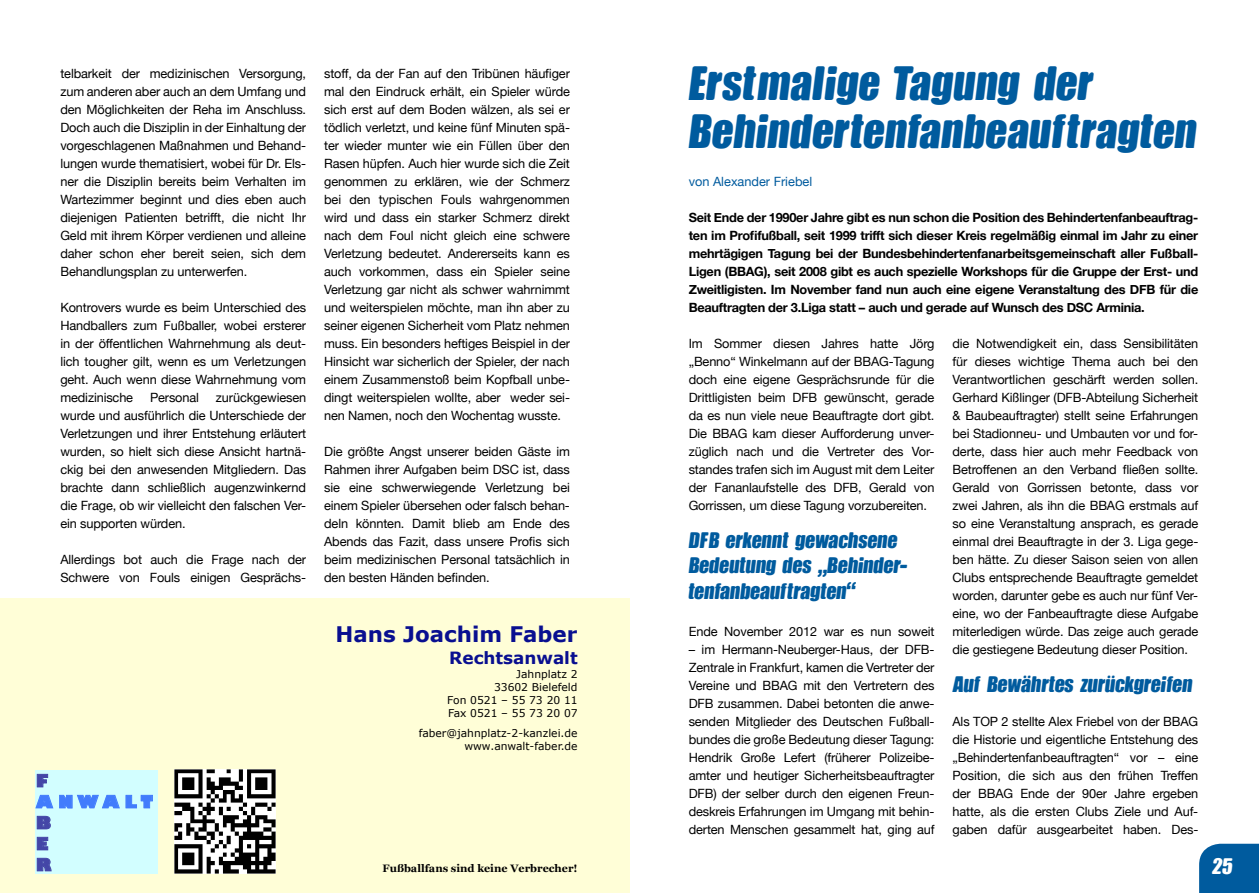
<style>
.page{position:relative;width:1259px;height:893px;background:#fff}
.page>*{position:absolute;margin:0;border:0;box-sizing:border-box;transform-origin:0 0}
.t1{font:45px/48px "Arminia";letter-spacing:-.015em;color:#005b9e}
.t2{font:700 21.45px "Verdana";color:#090f90}
.t3{font:21px/25.2px "Arminia";letter-spacing:-.025em;color:#005b9e}
.t4{font:21px "Arminia";color:#fff}
.t5{font:700 16.8px "Verdana";color:#090f90}
.t6{font:800 16.8px "Gill Sans";letter-spacing:.255em;color:#427cfc}
.t7{font:800 16.8px/21px "Gill Sans";color:#4446a7}
.t8{font:12.75px/18px "Helvetica Neue";letter-spacing:-.01em;color:#000;text-align:justify}
.t9{font:700 12.75px/18px "Helvetica Neue";letter-spacing:-.02em;color:#000;text-align:justify}
.t10{font:12.75px "Helvetica Neue";color:#005b9e}
.t11{font:10.65px/13px "Verdana";color:#000;text-align:right}
.t12{font:700 10.65px "Georgia";color:#000}
</style>
<div class="page">
<div style="left:1199px;top:844px;width:60px;height:49px;background:#005b9e"></div>
<div style="left:0;top:598px;width:629px;height:172px;background:#fffed7"></div>
<div style="left:0;top:874px;width:629px;height:19px;background:#fffed7"></div>
<div style="left:0;top:770px;width:36px;height:104px;background:#fffed7"></div>
<div style="left:158px;top:770px;width:471px;height:104px;background:#fffed7"></div>
<img style="left:174px;top:770px;width:101px;height:104px">
<div style="left:36px;top:770px;width:122px;height:104px;background:#d2feff"></div>
<svg style="left:37px;top:774px;width:11px;height:13px"></svg>
<svg style="left:35px;top:795px;width:118px;height:13px"></svg>
<svg style="left:37px;top:816px;width:14px;height:13px"></svg>
<svg style="left:37px;top:837px;width:11px;height:13px"></svg>
<svg style="left:37px;top:858px;width:15px;height:13px"></svg>
<p class="t8" style="left:60px;top:65px;width:247px">telbarkeit der medizinischen Versorgung, zum anderen aber auch an dem Umfang und den Möglichkeiten der Reha im Anschluss.<br>Doch auch die Disziplin in der Einhaltung der vorgeschlagenen Maßnahmen und Behand&shy;lungen wurde thematisiert, wobei für Dr. Els&shy;ner die Disziplin bereits beim Verhalten im Wartezimmer beginnt und dies eben auch diejenigen Patienten betrifft, die nicht Ihr Geld mit ihrem Körper verdienen und alleine daher schon eher bereit seien, sich dem Behandlungsplan zu unterwerfen.</p>
<p class="t8" style="left:60px;top:299px;width:247px">Kontrovers wurde es beim Unterschied des Handballers zum Fußballer, wobei ersterer in der öffentlichen Wahrnehmung als deut&shy;lich tougher gilt, wenn es um Verletzungen geht. Auch wenn diese Wahrnehmung vom medizinische</p>
<p class="t8" style="left:60px;top:389px;width:247px;text-indent:156px">zurückgewiesen wurde und ausführlich die Unterschiede der Verletzungen und ihrer Entstehung erläutert wurden, so hielt sich diese Ansicht hartnä&shy;ckig bei den anwesenden Mitgliedern. Das brachte dann schließlich augenzwinkernd die Frage, ob wir vielleicht den falschen Ver&shy;ein supporten würden.</p>
<p class="t8" style="left:60px;top:551px;width:247px">Allerdings bot auch die Frage nach der<br>Schwere von Fouls einigen Gesprächs-</p>
<p class="t8" style="left:150px;top:389px;width:50px">Personal</p>
<h3 class="t7" style="left:36px;top:771px;width:13px">F</h3>
<h3 class="t6" style="left:36px;top:792px;width:118px">ANWALT</h3>
<h3 class="t7" style="left:36px;top:813px;width:17px">B<br>E<br>R</h3>
<p class="t8" style="left:324px;top:65px;width:247px">stoff, da der Fan auf den Tribünen häufiger mal den Eindruck erhält, ein Spieler würde sich erst auf dem Boden wälzen, als sei er tödlich verletzt, und keine fünf Minuten spä&shy;ter wieder munter wie ein Füllen über den Rasen hüpfen. Auch hier wurde sich die Zeit genommen zu erklären, wie der Schmerz bei den typischen Fouls wahrgenommen wird und dass ein starker Schmerz direkt nach dem Foul nicht gleich eine schwere Verletzung bedeutet. Andererseits kann es auch vorkommen, dass ein Spieler seine Verletzung gar nicht als schwer wahrnimmt und weiterspielen möchte, man ihn aber zu seiner eigenen Sicherheit vom Platz nehmen muss. Ein besonders heftiges Beispiel in der Hinsicht war sicherlich der Spieler, der nach einem Zusammenstoß beim Kopfball unbe&shy;dingt weiterspielen wollte, aber weder sei&shy;nen Namen, noch den Wochentag wusste.</p>
<p class="t8" style="left:324px;top:443px;width:247px">Die größte Angst unserer beiden Gäste im Rahmen ihrer Aufgaben beim DSC ist, dass sie eine schwerwiegende Verletzung bei einem Spieler übersehen oder falsch behan&shy;deln könnten. Damit blieb am Ende des Abends das Fazit, dass unsere Profis sich beim medizinischen Personal tatsächlich in den besten Händen befinden.</p>
<h2 class="t2" style="left:336px;top:622px;width:243px">Hans Joachim Faber</h2>
<h3 class="t5" style="left:449px;top:648px;width:130px">Rechtsanwalt</h3>
<p class="t11" style="left:447px;top:668px;width:132px">Jahnplatz 2<br>33602 Bielefeld<br>Fon 0521 – 55 73 20 11<br>Fax 0521 – 55 73 20 07</p>
<p class="t11" style="left:419px;top:728px;width:160px">faber@jahnplatz-2-kanzlei.de www.anwalt-faber.de</p>
<p class="t12" style="left:383px;top:862px;width:196px">Fußballfans sind keine Verbrecher!</p>
<h1 class="t1" style="left:688px;top:60px;width:510px">Erstmalige Tagung der<br>Behindertenfanbeauftragten</h1>
<p class="t10" style="left:688px;top:172px;width:125px">von Alexander Friebel</p>
<p class="t9" style="left:688px;top:208px;width:511px">Seit Ende der 1990er Jahre gibt es nun schon die Position des Behindertenfanbeauftrag&shy;ten im Profifußball, seit 1999 trifft sich dieser Kreis regelmäßig einmal im Jahr zu einer mehrtägigen Tagung bei der Bundesbehindertenfanarbeitsgemeinschaft aller Fußball-Ligen (BBAG), seit 2008 gibt es auch spezielle Workshops für die Gruppe der Erst- und Zweitligisten. Im November fand nun auch eine eigene Veranstaltung des DFB für die Beauftragten der 3.Liga statt – auch und gerade auf Wunsch des DSC Arminia.</p>
<p class="t8" style="left:688px;top:335px;width:247px">Im Sommer diesen Jahres hatte Jörg „Benno“ Winkelmann auf der BBAG-Tagung doch eine eigene Gesprächsrunde für die Drittligisten beim DFB gewünscht, gerade da es nun viele neue Beauftragte dort gibt.<br>Die BBAG kam dieser Aufforderung unver&shy;züglich nach und die Vertreter des Vor&shy;standes trafen sich im August mit dem Leiter der Fananlaufstelle des DFB, Gerald von Gorrissen, um diese Tagung vorzubereiten.</p>
<h3 class="t3" style="left:688px;top:528px;width:220px">DFB erkennt gewachsene<br>Bedeutung des „Behinder&shy;tenfanbeauftragten“</h3>
<p class="t8" style="left:688px;top:623px;width:247px">Ende November 2012 war es nun soweit</p>
<p class="t8" style="left:688px;top:641px;width:247px">– im Hermann-Neuberger-Haus, der DFB-Zentrale in Frankfurt, kamen die Vertreter der Vereine und BBAG mit den Vertretern des DFB zusammen. Dabei betonten die anwe&shy;senden Mitglieder des Deutschen Fußball&shy;bundes die große Bedeutung dieser Tagung:<br>Hendrik Große Lefert (früherer Polizeibe&shy;amter und heutiger Sicherheitsbeauftragter DFB) der selber durch den eigenen Freun&shy;deskreis Erfahrungen im Umgang mit behin&shy;derten Menschen gesammelt hat, ging auf</p>
<p class="t8" style="left:952px;top:335px;width:247px">die Notwendigkeit ein, dass Sensibilitäten für dieses wichtige Thema auch bei den Verantwortlichen geschärft werden sollen.<br>Gerhard Kißlinger (DFB-Abteilung Sicherheit &amp; Baubeauftragter) stellt seine Erfahrungen bei Stadionneu- und Umbauten vor und for&shy;derte, dass hier auch mehr Feedback von Betroffenen an den Verband fließen sollte.<br>Gerald von Gorrissen betonte, dass vor zwei Jahren, als ihn die BBAG erstmals auf so eine Veranstaltung ansprach, es gerade einmal drei Beauftragte in der 3. Liga gege&shy;ben hätte. Zu dieser Saison seien von allen Clubs entsprechende Beauftragte gemeldet worden, darunter gebe es auch nur fünf Ver&shy;eine, wo der Fanbeauftragte diese Aufgabe miterledigen würde. Das zeige auch gerade die gestiegene Bedeutung dieser Position.</p>
<h3 class="t3" style="left:952px;top:672px;width:242px">Auf Bewährtes zurückgreifen</h3>
<p class="t8" style="left:952px;top:713px;width:247px">Als TOP 2 stellte Alex Friebel von der BBAG die Historie und eigentliche Entstehung des „Βehindertenfanbeauftragten“ vor – eine Position, die sich aus den frühen Treffen der BBAG Ende der 90er Jahre ergeben hatte, als die ersten Clubs Ziele und Auf&shy;gaben dafür ausgearbeitet haben. Des-</p>
<h3 class="t4" style="left:1212px;top:855px;width:22px">25</h3>
</div>
